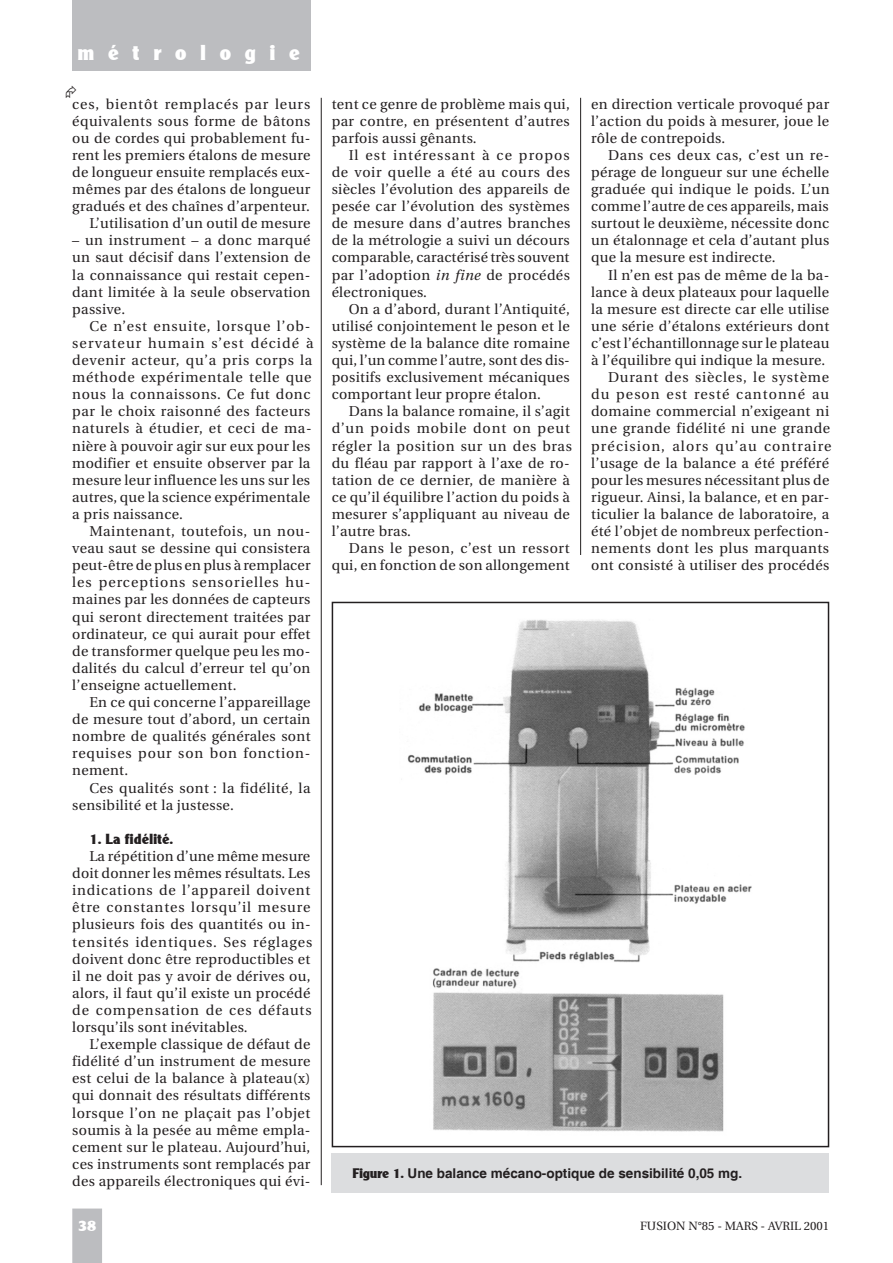
<style>
.page{position:relative;width:893px;height:1263px;background:#fff}
.page>*{position:absolute;margin:0;border:0;box-sizing:border-box;transform-origin:0 0}
.t1{font:21px "Clear Black DB Normal";letter-spacing:.665em;color:#fff}
.t2{font:15px "Clear Black DB Normal";color:#fff}
.t3{font:14.25px/17.1px "Utopia";letter-spacing:.02em;color:#231f20;text-align:justify}
.t4{font:14.25px "Utopia";letter-spacing:.04em;color:#231f20}
.t5{font:14.25px "Utopia";letter-spacing:.08em;color:#231f20}
.t6{font:14.25px "Utopia";letter-spacing:.06em;color:#231f20}
.t7{font:14.25px "Utopia";letter-spacing:.075em;color:#231f20}
.t8{font:14.25px "Clear Black DB Normal";letter-spacing:.02em;color:#231f20}
.t9{font:700 13.5px "Helvetica";color:#231f20}
.t10{font:12px "Utopia";color:#231f20}
.s1{font-style:italic}
.s2{font-family:"Clear Black DB Normal";font-weight:400}
</style>
<div class="page">
<div style="left:72px;top:0;width:238px;height:71px;background:#bcbdc0"></div>
<hr style="left:321px;top:98px;width:1px;height:1087px;background:#231f20">
<hr style="left:580px;top:98px;width:1px;height:1087px;background:#231f20">
<div style="left:72px;top:1208px;width:30px;height:55px;background:#bcbdc0"></div>
<div style="left:570px;top:555px;width:36px;height:644px;background:#fff"></div>
<img style="left:399px;top:620px;width:362px;height:528px">
<div style="left:332px;top:1153px;width:497px;height:39px;background:#dcdddf"></div>
<div style="left:332px;top:602px;width:497px;height:545px;border:2px solid #231f20"></div>
<h1 class="t1" style="left:78px;top:40px;width:223px">métrologie</h1>
<p class="t3" style="left:72px;top:95px;width:240px;text-align:right">ces, bientôt remplacés par leurs équivalents sous forme de bâtons ou de cordes qui probablement fu&shy;rent les premiers étalons de mesure de longueur ensuite remplacés eux&shy;mêmes par des étalons de longueur gradués et des chaînes d’arpenteur.<br>L’utilisation d’un outil de mesure</p>
<p class="t3" style="left:72px;top:232px;width:240px">– un instrument – a donc marqué un saut décisif dans l’extension de la connaissance qui restait cepen&shy;dant limitée à la seule observation passive.</p>
<p class="t3" style="left:72px;top:318px;width:243px;text-align:left;text-indent:17px">Ce n’est ensuite, lorsque l’ob&shy;servateur humain s’est décidé à devenir acteur, qu’a pris corps la méthode expérimentale telle que nous la connaissons. Ce fut donc par le choix raisonné des facteurs naturels à étudier, et ceci de ma&shy;nière à pouvoir agir sur eux pour les modifier et ensuite observer par la mesure leur influence les uns sur les autres, que la science expérimentale a pris naissance.</p>
<p class="t3" style="left:72px;top:523px;width:240px;text-indent:17px">Maintenant, toutefois, un nou&shy;veau saut se dessine qui consistera peut-être de plus en plus à remplacer les perceptions sensorielles hu&shy;maines par les données de capteurs qui seront directement traitées par ordinateur, ce qui aurait pour effet de transformer quelque peu les mo&shy;dalités du calcul d’erreur tel qu’on l’enseigne actuellement.</p>
<p class="t3" style="left:72px;top:694px;width:240px;text-indent:17px">En ce qui concerne l’appareillage de mesure tout d’abord, un certain nombre de qualités générales sont requises pour son bon fonction&shy;nement.</p>
<p class="t3" style="left:72px;top:779px;width:240px;text-indent:17px">Ces qualités sont : la fidélité, la sensibilité et la justesse.</p>
<p class="t8" style="left:89px;top:831px;width:85px">1. La fidélité.</p>
<p class="t3" style="left:72px;top:848px;width:242px;text-align:left;text-indent:17px">La répétition d’une même mesure doit donner les mêmes résultats. Les indications de l’appareil doivent être constantes lorsqu’il mesure plusieurs fois des quantités ou in&shy;tensités identiques. Ses réglages doivent donc être reproductibles et il ne doit pas y avoir de dérives ou, alors, il faut qu’il existe un procédé de compensation de ces défauts lorsqu’ils sont inévitables.</p>
<p class="t3" style="left:72px;top:1036px;width:240px;text-indent:17px">L’exemple classique de défaut de fidélité d’un instrument de mesure est celui de la balance à plateau(x) qui donnait des résultats différents lorsque l’on ne plaçait pas l’objet soumis à la pesée au même empla&shy;cement sur le plateau. Aujourd’hui, ces instruments sont remplacés par des appareils électroniques qui évi-</p>
<p class="t3" style="left:332px;top:95px;width:240px">tent ce genre de problème mais qui, par contre, en présentent d’autres parfois aussi gênants.</p>
<p class="t3" style="left:332px;top:147px;width:240px;text-indent:17px">Il est intéressant à ce propos de voir quelle a été au cours des siècles l’évolution des appareils de pesée car l’évolution des systèmes de mesure dans d’autres branches de la métrologie a suivi un décours comparable, caractérisé très souvent par l’adoption <span class="s1">in fine</span> de procédés électroniques.</p>
<p class="t3" style="left:332px;top:301px;width:240px;text-indent:17px">On a d’abord, durant l’Antiquité, utilisé conjointement le peson et le système de la balance dite romaine qui, l’un comme l’autre, sont des dis&shy;positifs exclusivement mécaniques comportant leur propre étalon.</p>
<p class="t3" style="left:332px;top:403px;width:242px;text-align:left;text-indent:17px">Dans la balance romaine, il s’agit d’un poids mobile dont on peut régler la position sur un des bras du fléau par rapport à l’axe de ro&shy;tation de ce dernier, de manière à ce qu’il équilibre l’action du poids à mesurer s’appliquant au niveau de l’autre bras.</p>
<p class="t3" style="left:332px;top:540px;width:240px;text-align:right">Dans le peson, c’est un ressort qui, en fonction de son allongement</p>
<p class="t3" style="left:591px;top:95px;width:240px">en direction verticale provoqué par l’action du poids à mesurer, joue le rôle de contrepoids.</p>
<p class="t3" style="left:591px;top:147px;width:240px;text-indent:17px">Dans ces deux cas, c’est un re&shy;pérage de longueur sur une échelle graduée qui indique le poids. L’un comme l’autre de ces appareils, mais surtout le deuxième, nécessite donc un étalonnage et cela d’autant plus que la mesure est indirecte.</p>
<p class="t3" style="left:608px;top:266px;width:223px">Il n’en est pas de même de la ba-</p>
<p class="t3" style="left:591px;top:283px;width:240px">lance à deux plateaux pour laquelle</p>
<p class="t3" style="left:591px;top:301px;width:240px">la mesure est directe car elle utilise</p>
<p class="t3" style="left:591px;top:318px;width:240px">une série d’étalons extérieurs dont</p>
<p class="t3" style="left:591px;top:335px;width:240px">c’est l’échantillonnage sur le plateau</p>
<p class="t3" style="left:591px;top:352px;width:236px">à l’équilibre qui indique la mesure.</p>
<p class="t6" style="left:608px;top:369px;width:222px">Durant des siècles, le système</p>
<p class="t7" style="left:591px;top:387px;width:240px">du peson est resté cantonné au</p>
<p class="t3" style="left:591px;top:403px;width:240px">domaine commercial n’exigeant ni</p>
<p class="t4" style="left:591px;top:421px;width:241px">une grande fidélité ni une grande</p>
<p class="t5" style="left:591px;top:438px;width:242px">précision, alors qu’au contraire</p>
<p class="t3" style="left:591px;top:454px;width:239px">l’usage de la balance a été préféré</p>
<p class="t3" style="left:591px;top:472px;width:240px">pour les mesures nécessitant plus de</p>
<p class="t3" style="left:591px;top:489px;width:240px">rigueur. Ainsi, la balance, et en par-</p>
<p class="t3" style="left:591px;top:506px;width:240px">ticulier la balance de laboratoire, a</p>
<p class="t3" style="left:591px;top:523px;width:240px">été l’objet de nombreux perfection-</p>
<p class="t4" style="left:591px;top:540px;width:240px">nements dont les plus marquants</p>
<p class="t3" style="left:591px;top:557px;width:240px">ont consisté à utiliser des procédés</p>
<p class="t9" style="left:353px;top:1165px;width:391px"><span class="s2">Figure 1.</span> Une balance mécano-optique de sensibilité 0,05 mg.</p>
<p class="t2" style="left:78px;top:1217px;width:19px">38</p>
<p class="t10" style="left:640px;top:1219px;width:191px">FUSION N°85 - MARS - AVRIL 2001</p>
</div>
